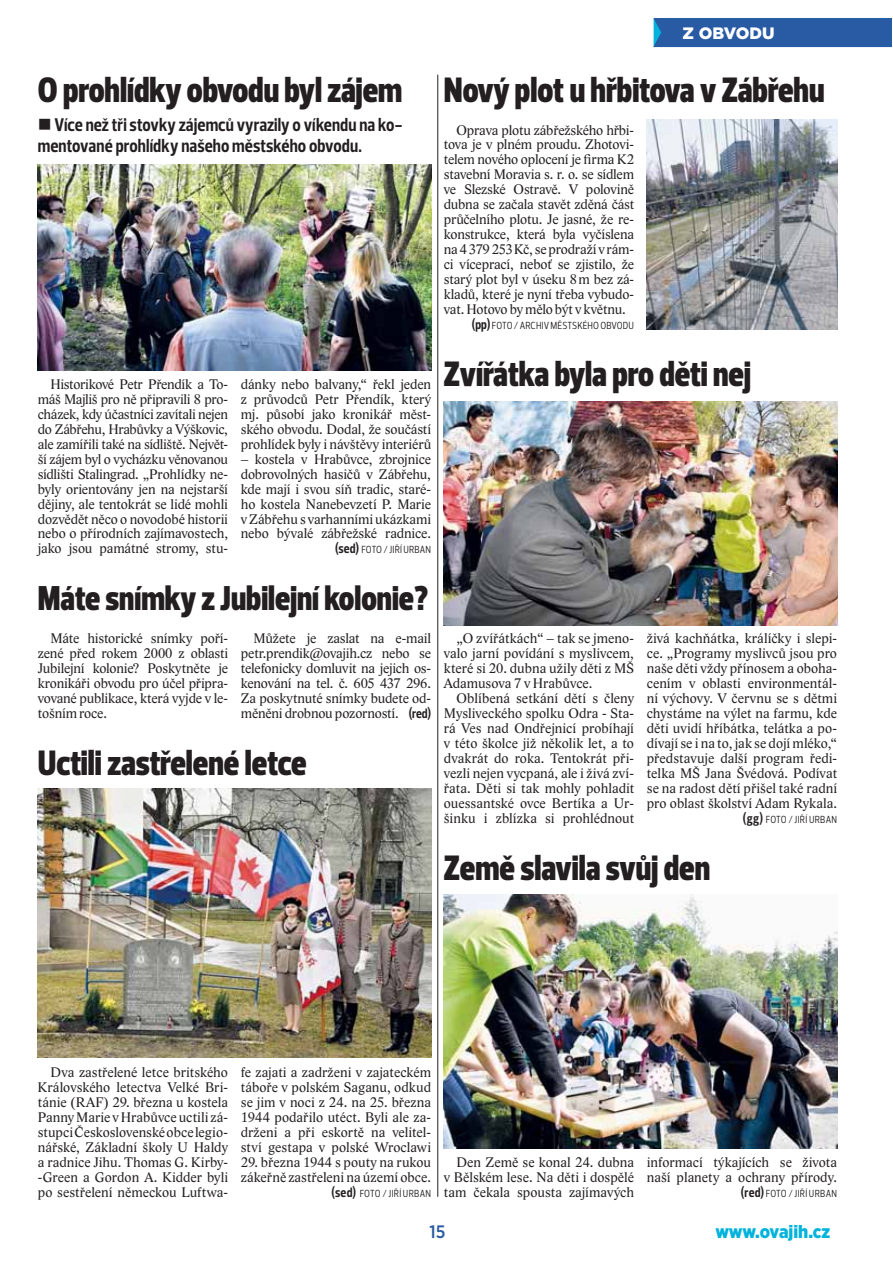
<style>
.page{position:relative;width:893px;height:1263px;background:#fff}
.page>*{position:absolute;margin:0;border:0;box-sizing:border-box;transform-origin:0 0}
.t1{font:900 36px "Prelo Condensed";color:#231f20}
.t2{font:900 35.25px "Prelo Condensed";color:#231f20}
.t3{font:700 18.75px/21px "Prelo Condensed";color:#231f20}
.t4{font:900 18px "Gotham Narrow";letter-spacing:-.005em;color:#00b3dc}
.t5{font:500 18px "Gotham Narrow";color:#295ba4}
.t6{font:900 16.5px "Gotham";color:#fff}
.t7{font:14.25px/15px "Lido ST";color:#231f20;text-align:justify}
.t8{font:10.5px "Prelo Condensed";letter-spacing:.015em;color:#231f20}
.s1{font-weight:700;font-size:13.5px}
.s2{font-family:"Prelo Condensed";font-weight:700;font-size:13.5px}
</style>
<div class="page">
<div style="left:653px;top:18px;width:239px;height:29px;background:#295ba4"></div>
<img style="left:444px;top:894px;width:393px;height:255px">
<img style="left:647px;top:120px;width:190px;height:209px">
<img style="left:444px;top:402px;width:393px;height:223px">
<hr style="left:437px;top:75px;width:1px;height:1122px;background:#231f20">
<img style="left:38px;top:789px;width:393px;height:269px">
<img style="left:38px;top:164px;width:393px;height:207px">
<p class="t6" style="left:683px;top:27px;width:93px">Z OBVODU</p>
<h1 class="t1" style="left:38px;top:76px;width:366px">O prohlídky obvodu byl zájem</h1>
<h3 class="t3" style="left:38px;top:116px;width:366px;text-indent:17px">Více než tři stovky zájemců vyrazily o víkendu na ko&shy;mentované prohlídky našeho městského obvodu.</h3>
<p class="t7" style="left:38px;top:378px;width:192px;text-indent:13px">Historikové Petr Přendík a To&shy;máš Majliš pro ně připravili 8 pro&shy;cházek, kdy účastníci zavítali nejen do Zábřehu, Hrabůvky a Výškovic, ale zamířili také na sídliště. Největ&shy;ší zájem byl o vycházku věnovanou sídlišti Stalingrad. „Prohlídky ne&shy;byly orientovány jen na nejstarší dějiny, ale tentokrát se lidé mohli dozvědět něco o novodobé historii nebo o přírodních zajímavostech, jako jsou památné stromy, stu-</p>
<p class="t7" style="left:241px;top:378px;width:192px">dánky nebo balvany,“ řekl jeden z průvodců Petr Přendík, který mj. působí jako kronikář měst&shy;ského obvodu. Dodal, že součástí prohlídek byly i návštěvy interiérů</p>
<p class="t7" style="left:241px;top:452px;width:192px">– kostela v Hrabůvce, zbrojnice dobrovolných hasičů v Zábřehu, kde mají i svou síň tradic, staré&shy;ho kostela Nanebevzetí P. Marie v Zábřehu s varhanními ukázkami nebo bývalé zábřežské radnice.</p>
<p class="t8" style="left:335px;top:544px;width:97px"><span class="s1">(sed)</span> FOTO / JIŘÍ URBAN</p>
<h2 class="t2" style="left:38px;top:585px;width:392px">Máte snímky z Jubilejní kolonie?</h2>
<p class="t7" style="left:38px;top:632px;width:192px;text-indent:13px">Máte historické snímky poří&shy;zené před rokem 2000 z oblasti Jubilejní kolonie? Poskytněte je kronikáři obvodu pro účel připra&shy;vované publikace, která vyjde v le&shy;tošním roce.</p>
<p class="t7" style="left:241px;top:632px;width:192px;text-indent:13px">Můžete je zaslat na e-mail petr.prendik@ovajih.cz nebo se telefonicky domluvit na jejich os&shy;kenování na tel. č. 605 437 296.<br>Za poskytnuté snímky budete od&shy;měněni drobnou pozorností. <span class="s2">(red)</span></p>
<h1 class="t1" style="left:38px;top:749px;width:270px">Uctili zastřelené letce</h1>
<h1 class="t1" style="left:444px;top:76px;width:382px">Nový plot u hřbitova v Zábřehu</h1>
<p class="t7" style="left:444px;top:123px;width:192px;text-indent:13px">Oprava plotu zábřežského hřbi&shy;tova je v plném proudu. Zhotovi&shy;telem nového oplocení je firma K2 stavební Moravia s. r. o. se sídlem ve Slezské Ostravě. V polovině dubna se začala stavět zděná část průčelního plotu. Je jasné, že re&shy;konstrukce, která byla vyčíslena na 4 379 253 Kč, se prodraží v rám&shy;ci víceprací, neboť se zjistilo, že starý plot byl v úseku 8 m bez zá&shy;kladů, které je nyní třeba vybudo&shy;vat. Hotovo by mělo být v květnu.</p>
<p class="t8" style="left:472px;top:319px;width:164px"><span class="s1">(pp)</span> FOTO / ARCHIV MĚSTSKÉHO OBVODU</p>
<h1 class="t1" style="left:444px;top:360px;width:309px">Zvířátka byla pro děti nej</h1>
<p class="t7" style="left:444px;top:632px;width:192px;text-indent:13px">„O zvířátkách“ – tak se jmeno&shy;valo jarní povídání s myslivcem, které si 20. dubna užily děti z MŠ Adamusova 7 v Hrabůvce.</p>
<p class="t7" style="left:444px;top:692px;width:192px;text-indent:13px">Oblíbená setkání dětí s členy Mysliveckého spolku Odra - Sta&shy;rá Ves nad Ondřejnicí probíhají v této školce již několik let, a to dvakrát do roka. Tentokrát při&shy;vezli nejen vycpaná, ale i živá zví&shy;řata. Děti si tak mohly pohladit ouessantské ovce Bertíka a Ur&shy;šinku i zblízka si prohlédnout</p>
<p class="t7" style="left:647px;top:632px;width:192px">živá kachňátka, králíčky i slepi&shy;ce. „Programy myslivců jsou pro naše děti vždy přínosem a oboha&shy;cením v oblasti environmentál&shy;ní výchovy. V červnu se s dětmi chystáme na výlet na farmu, kde děti uvidí hříbátka, telátka a po&shy;dívají se i na to, jak se dojí mléko,“ představuje další program ředi&shy;telka MŠ Jana Švédová. Podívat se na radost dětí přišel také radní pro oblast školství Adam Rykala.</p>
<p class="t8" style="left:743px;top:813px;width:96px"><span class="s1">(gg)</span> FOTO / JIŘÍ URBAN</p>
<h1 class="t1" style="left:444px;top:854px;width:268px">Země slavila svůj den</h1>
<p class="t7" style="left:38px;top:1066px;width:192px;text-indent:13px">Dva zastřelené letce britského Královského letectva Velké Bri&shy;tánie (RAF) 29. března u kostela Panny Marie v Hrabůvce uctili zá&shy;stupci Československé obce legio&shy;nářské, Základní školy U Haldy a radnice Jihu. Thomas G. Kirby--Green a Gordon A. Kidder byli po sestřelení německou Luftwa-</p>
<p class="t7" style="left:241px;top:1066px;width:192px">fe zajati a zadrženi v zajateckém táboře v polském Saganu, odkud se jim v noci z 24. na 25. března 1944 podařilo utéct. Byli ale za&shy;drženi a při eskortě na velitel&shy;ství gestapa v polské Wroclawi</p>
<p class="t7" style="left:241px;top:1156px;width:192px">29. března 1944 s pouty na rukou zákeřně zastřeleni na území obce.</p>
<p class="t8" style="left:332px;top:1187px;width:101px"><span class="s1">(sed)</span> FOTO / JIŘÍ URBAN</p>
<p class="t7" style="left:444px;top:1156px;width:192px;text-indent:13px">Den Země se konal 24. dubna v Bělském lese. Na děti i dospělé tam čekala spousta zajímavých</p>
<p class="t7" style="left:647px;top:1156px;width:192px">informací týkajících se života naší planety a ochrany přírody.</p>
<p class="t8" style="left:741px;top:1187px;width:98px"><span class="s1">(red)</span> FOTO / JIŘÍ URBAN</p>
<p class="t5" style="left:429px;top:1224px;width:17px">15</p>
<p class="t4" style="left:715px;top:1222px;width:116px">www.ovajih.cz</p>
</div>
